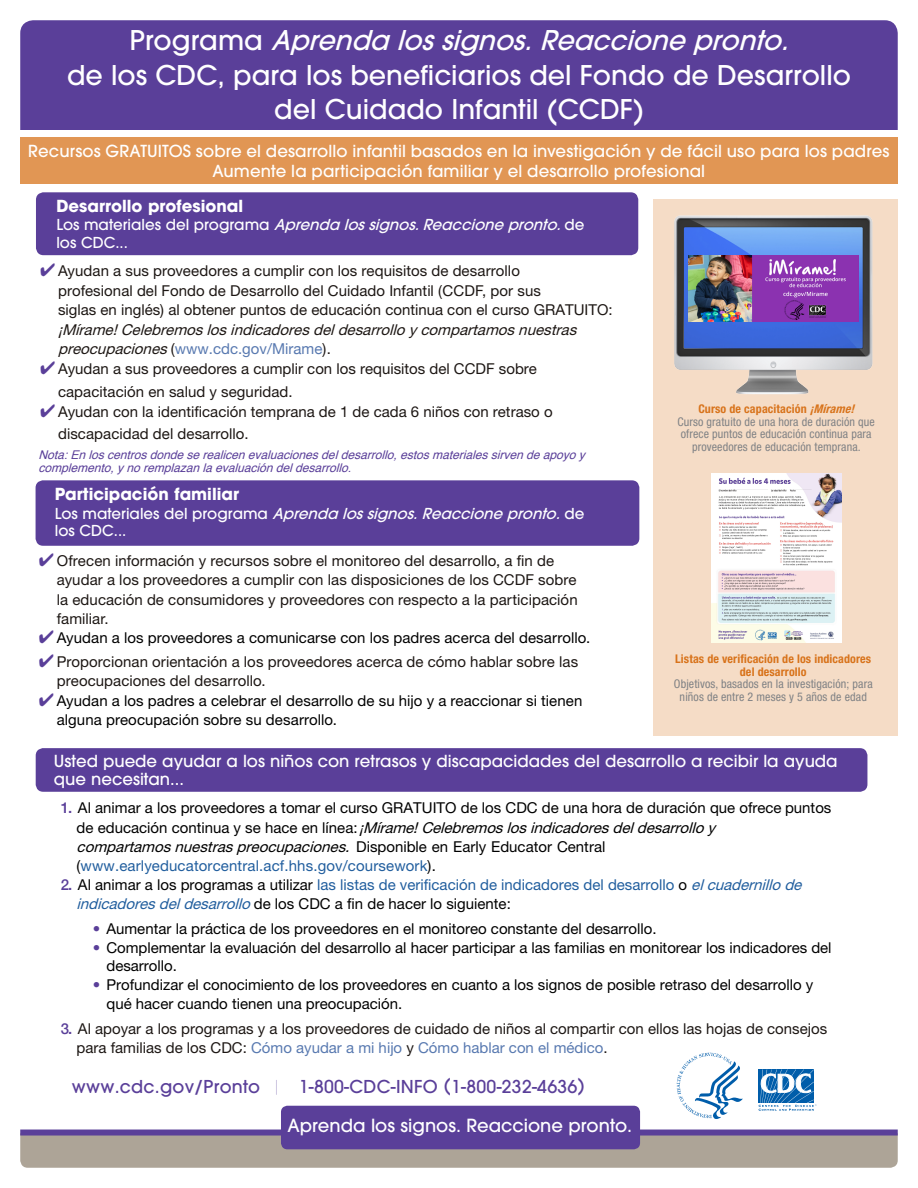
<style>
.page{position:relative;width:918px;height:1188px;background:#fff}
.page>*{position:absolute;margin:0;border:0;box-sizing:border-box;transform-origin:0 0}
.t1{font:500 27px/34.5px "Avant Garde";color:#fff;text-align:center}
.t2{font:500 18px "Avant Garde";color:#fff}
.t3{font:500 17.7px "Avant Garde";letter-spacing:.015em;color:#5a3f99}
.t4{font:500 16.5px/20.2px "Avant Garde";letter-spacing:.005em;color:#fff;text-align:center}
.t5{font:700 16.5px "Avant Garde";color:#fff}
.t6{font:15px/19.2px "Helvetica Neue";color:#000}
.t7{font:15px/19.2px "Helvetica Neue";color:#1d1714}
.t8{font:500 15px/17.7px "Avant Garde";color:#fff}
.t9{font:italic 15px/18.6px "Helvetica Neue";color:#1d1714}
.t10{font:condensed 12px/12.8px "Helvetica Neue";letter-spacing:.01em;color:#808285;text-align:center}
.t11{font:italic 12px/13.5px "Helvetica";color:#5a3f99}
.t12{font:700 condensed 12px/12.8px "Helvetica Neue";letter-spacing:.01em;color:#d8731b;text-align:center}
.s1{font-style:italic}
.s2{color:#5a3f99}
.s3{font-style:normal}
.s4{font-style:normal;color:#5879b0}
.s5{font-style:inherit}
.s6{font-weight:700;color:#d8731b}
.s7{font-weight:700;font-style:italic;color:#d8731b}
.s8{font-weight:500;color:#5a3f99}
.s9{color:#215e9e}
.s10{font-style:italic;color:#215e9e}
.s11{color:#5879b0}
.s12{font-weight:200;color:#9d8ec3}
</style>
<div class="page">
<div style="left:653px;top:199px;width:244px;height:537px;background:#f5dcc6"></div>
<div style="left:20px;top:20px;width:878px;height:110px;background:#5a3f99"></div>
<div style="left:20px;top:137px;width:878px;height:47px;background:#e19654"></div>
<div style="left:36px;top:192px;width:602px;height:63px;background:#5a3f99;border-radius:8px"></div>
<div style="left:20px;top:1136px;width:878px;height:32px;background:#ada497"></div>
<div style="left:20px;top:1130px;width:878px;height:6px;background:#5a3f99"></div>
<div style="left:281px;top:1106px;width:359px;height:43px;background:#5a3f99;border-radius:6px"></div>
<div style="left:758px;top:1069px;width:56px;height:34px;background:#005daa"></div>
<svg style="left:759px;top:1069px;width:58px;height:42px"></svg>
<svg style="left:677px;top:1053px;width:66px;height:66px"></svg>
<div style="left:36px;top:480px;width:603px;height:66px;background:#5a3f99;border-radius:8px"></div>
<div style="left:36px;top:748px;width:831px;height:44px;background:#5a3f99;border-radius:8px"></div>
<img style="left:712px;top:474px;width:130px;height:168px">
<img style="left:674px;top:215px;width:199px;height:180px">
<img style="left:689px;top:256px;width:170px;height:66px">
<h1 class="t1" style="left:67px;top:23px;width:785px">P r o g r a m a <span class="s1">Aprenda lossignos.Reaccione pronto.<br></span>de los CDC, para los beneficiarios del Fondo de Desarrollo del Cuidado Infantil (CCDF)</h1>
<p class="t4" style="left:28px;top:141px;width:863px">Recursos GRATUITOS sobre el desarrollo infantil basados en la investigación y de fácil uso para los padres<br>Aumente la participación familiar y el desarrollo profesional</p>
<p class="t5" style="left:56px;top:195px;width:188px">Desarrollo profesional</p>
<p class="t8" style="left:56px;top:216px;width:530px">L o s m a t e r i a l e s d e l p r o g r a m a <span class="s1">Aprenda lossignos. Reaccione pronto.</span> d e los CDC...</p>
<p class="t7" style="left:58px;top:261px;width:556px;text-indent:-18px"><span class="s2">✔</span> Ayudan a sus proveedores a cumplir con los requisitos de desarrollo<br>profesional del Fondo de Desarrollo del Cuidado Infantil (CCDF, por sus<br>siglas en inglés) al obtener puntos de educación continua con el curso GRATUITO:</p>
<p class="t9" style="left:58px;top:321px;width:524px">¡Mírame!Celebremoslosindicadoresdeldesarrollo ycompartamosnuestras preocupaciones<span class="s3">(</span><span class="s4">www.cdc.gov/</span><span class="s4">Mirame</span><span class="s3">).</span></p>
<p class="t7" style="left:58px;top:357px;width:480px;line-height:23.1px;text-indent:-18px"><span class="s2">✔</span> Ayudan a sus proveedores a cumplir con los requisitos del CCDF sobre capacitación en salud y seguridad.</p>
<p class="t7" style="left:58px;top:401px;width:496px;line-height:21.8px;text-indent:-18px"><span class="s2">✔</span> Ayudan con la identificación temprana de 1 de cada 6 niños con retraso o discapacidad <span class="s5">del</span> desarrollo.</p>
<p class="t11" style="left:39px;top:448px;width:553px">Nota:Enloscentrosdondeserealicenevaluacionesdeldesarrollo,estosmaterialessirvendeapoyoy complemento,ynoremplazanlaevaluacióndeldesarrollo.</p>
<p class="t5" style="left:55px;top:483px;width:186px">Participación familiar</p>
<p class="t8" style="left:55px;top:504px;width:531px">L o s m a t e r i a l e s d e l p r o g r a m a <span class="s1">Aprenda lossignos.Reaccione pronto.</span>d e los CDC...</p>
<p class="t7" style="left:57px;top:551px;width:522px;text-indent:-18px"><span class="s2">✔</span> Ofrecen información y recursos sobre el monitoreo del desarrollo, a fin de ayudar a los proveedores a cumplir con las disposiciones de los CCDF sobre la educación de consumidores y proveedores con respecto a la participación familiar.</p>
<p class="t6" style="left:39px;top:628px;width:553px"><span class="s2">✔</span> Ayudan a los proveedores a comunicarse con los padres acerca del desarrollo.</p>
<p class="t7" style="left:57px;top:652px;width:523px;text-indent:-18px"><span class="s2">✔</span> Proporcionan orientación a los proveedores acerca de cómo hablar sobre las preocupaciones del desarrollo.</p>
<p class="t6" style="left:57px;top:690px;width:527px;text-indent:-18px"><span class="s2">✔</span> Ayudan a los padres a celebrar el desarrollo de su hijo y a reaccionar si tienen alguna preocupación sobre su desarrollo.</p>
<p class="t10" style="left:677px;top:402px;width:199px"><span class="s6">Curso de capacitación</span> <span class="s7">¡Mírame!<br></span>Curso gratuito de una hora de duración que ofrece puntos de educación continua para proveedores de educación temprana.</p>
<p class="t12" style="left:675px;top:652px;width:198px">Listas de verificación de los indicadores del desarrollo</p>
<p class="t10" style="left:674px;top:678px;width:200px">Objetivos, basados en la investigación; para niños de entre 2 meses y 5 años de edad</p>
<p class="t4" style="left:54px;top:752px;width:785px;line-height:18px;text-align:left">Usted puede ayudar a los niños con retrasos y discapacidades del desarrollo a recibir la ayuda que necesitan...</p>
<p class="t6" style="left:77px;top:798px;width:756px;text-indent:-16px"><span class="s8">1.</span> Al animar a los proveedores a tomar el curso GRATUITO de los CDC de una hora de duración que ofrece puntos d e e d u c a c i ó n c o n t i n u a y s e h a c e e n l í n e a : <span class="s1">¡Mírame!Celebremoslosindicadoresdeldesarrolloy compartamosnuestraspreocupaciones.</span> D i s p o n i b l e e n E a r l y E d u c a t o r C e n t r a l (<span class="s9">www.earlyeducatorcentral.acf.hhs.gov/coursework</span>).</p>
<p class="t6" style="left:77px;top:875px;width:731px;line-height:18.8px;text-indent:-16px"><span class="s8">2.</span> Al animar a los programas a utilizar <span class="s9">las listas de verificación de indicadores del desarrollo</span> o <span class="s10">elcuadernillode indicadoresdeldesarrollo</span>de los CDC a fin de hacer lo siguiente:</p>
<p class="t6" style="left:93px;top:919px;width:565px"><span class="s2">•</span> Aumentar la práctica de los proveedores en el monitoreo constante del desarrollo.</p>
<p class="t6" style="left:106px;top:938px;width:727px;line-height:18.8px;text-indent:-13px"><span class="s2">•</span> Complementar la evaluación del desarrollo al hacer participar a las familias en monitorear los indicadores del desarrollo.</p>
<p class="t6" style="left:106px;top:975px;width:708px;line-height:18.8px;text-indent:-13px"><span class="s2">•</span> Profundizar el conocimiento de los proveedores en cuanto a los signos de posible retraso del desarrollo y qué hacer cuando tienen una preocupación.</p>
<p class="t7" style="left:77px;top:1019px;width:752px;line-height:18.8px;text-indent:-16px"><span class="s8">3.</span> Al apoyar a los programas y a los proveedores de cuidado de niños al compartir con ellos las hojas de consejos para familias de los CDC: <span class="s11">Cómo ayudar a mi hijo</span> y <span class="s11">Cómo hablar con el médico</span>.</p>
<p class="t3" style="left:72px;top:1075px;width:514px">www.cdc.gov/Pronto <span class="s12">|</span> 1-800-CDC-INFO (1-800-232-4636)</p>
<p class="t2" style="left:287px;top:1115px;width:346px">Aprenda los signos. Reaccione pronto.</p>
</div>
